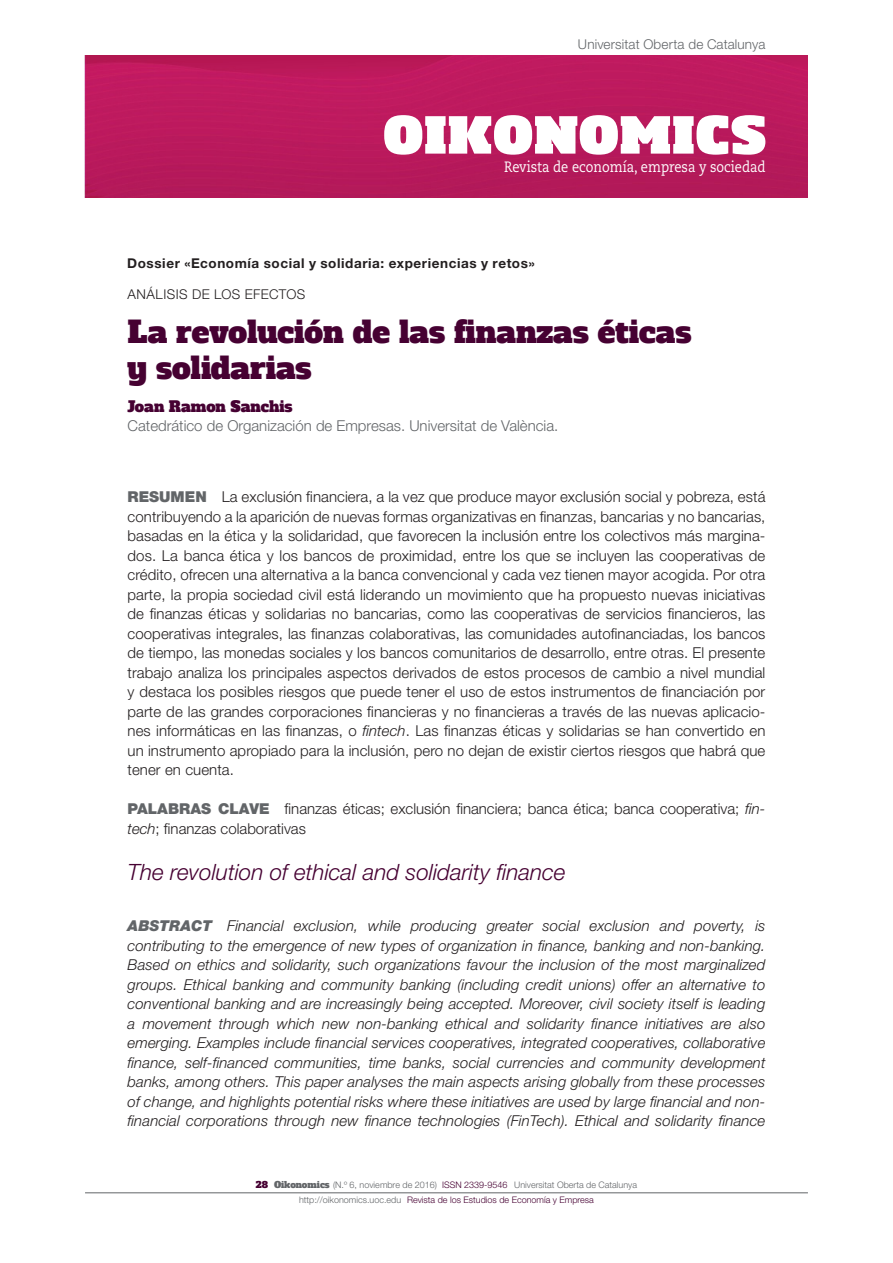
<style>
.page{position:relative;width:893px;height:1263px;background:#fff}
.page>*{position:absolute;margin:0;border:0;box-sizing:border-box;transform-origin:0 0}
._02_Titulo{font:30px/36px "Alfa Slab One";color:#460132}
._06_Traduccion_titul{font:italic 300 22.5px "Helvetica Neue LT Std";color:#460132}
._05_Texto_resumen{font:300 15px/19.5px "Helvetica Neue LT Std";color:#231f20;text-align:justify}
._05_Texto_resumen-2{font:italic 300 15px/19.5px "Helvetica Neue LT Std";letter-spacing:.005em;color:#231f20;text-align:justify}
._04_Cargo_autor{font:300 15px "Helvetica Neue LT Std";color:#626568}
.t1{font:15px "Caecilia LT Std";color:#fff;scale:.86 1}
._03_Autor{font:15px "Alfa Slab One";color:#460132}
._01_Articulo_dossier{font:700 13.5px "Helvetica Neue LT Std";letter-spacing:.045em;color:#231f20}
.t2{font:300 13.5px "Helvetica Neue LT Std";letter-spacing:.01em;color:#626568}
._01_Articulo_editori{font:300 13.5px "Helvetica Neue LT Std";letter-spacing:.03em;color:#231f20}
.t3{font:300 9px "Helvetica Neue LT Std";color:#626568}
.t4{font:300 9px "Helvetica Neue LT Std";color:#460132}
.s1{font-weight:900;color:#626568}
.s2{font-style:italic}
.s3{font-family:"Alfa Slab One";font-weight:400;color:#460132}
.s4{font-family:"Alfa Slab One";font-weight:400}
.s5{color:#460132}
.s6{color:#626568}
</style>
<div class="page">
<hr style="left:85px;top:1192px;width:723px;height:1px;background:#626568">
<img style="left:85px;top:56px;width:723px;height:142px">
<svg style="left:384px;top:115px;width:381px;height:40px"></svg>
<p class="t2" style="left:578px;top:36px;width:189px">Universitat Oberta de Catalunya</p>
<p class="t1" style="left:504px;top:158px;width:306px">Revista de economía, empresa y sociedad</p>
<p class="_01_Articulo_dossier" style="left:127px;top:255px;width:409px">Dossier «Economía social y solidaria: experiencias y retos»</p>
<p class="_01_Articulo_editori" style="left:128px;top:286px;width:179px">ANÁLISIS DE LOS EFECTOS</p>
<p class="_02_Titulo" style="left:128px;top:315px;width:565px">La revolución de las finanzas éticas y solidarias</p>
<p class="_03_Autor" style="left:128px;top:396px;width:167px">Joan Ramon Sanchis</p>
<p class="_04_Cargo_autor" style="left:128px;top:417px;width:432px">Catedrático de Organización de Empresas. Universitat de València.</p>
<p class="_05_Texto_resumen" style="left:128px;top:487px;width:639px"><span class="s1">RESUMEN</span> La exclusión financiera, a la vez que produce mayor exclusión social y pobreza, está contribuyendo a la aparición de nuevas formas organizativas en finanzas, bancarias y no bancarias, basadas en la ética y la solidaridad, que favorecen la inclusión entre los colectivos más margina&shy;dos. La banca ética y los bancos de proximidad, entre los que se incluyen las cooperativas de crédito, ofrecen una alternativa a la banca convencional y cada vez tienen mayor acogida. Por otra parte, la propia sociedad civil está liderando un movimiento que ha propuesto nuevas iniciativas de finanzas éticas y solidarias no bancarias, como las cooperativas de servicios financieros, las cooperativas integrales, las finanzas colaborativas, las comunidades autofinanciadas, los bancos de tiempo, las monedas sociales y los bancos comunitarios de desarrollo, entre otras. El presente trabajo analiza los principales aspectos derivados de estos procesos de cambio a nivel mundial y destaca los posibles riesgos que puede tener el uso de estos instrumentos de financiación por parte de las grandes corporaciones financieras y no financieras a través de las nuevas aplicacio&shy;nes informáticas en las finanzas, o <span class="s2">fintech</span>. Las finanzas éticas y solidarias se han convertido en un instrumento apropiado para la inclusión, pero no dejan de existir ciertos riesgos que habrá que tener en cuenta.</p>
<p class="_05_Texto_resumen" style="left:128px;top:799px;width:639px"><span class="s1">PALABRAS CLAVE</span> finanzas éticas; exclusión financiera; banca ética; banca cooperativa; <span class="s2">fin&shy;tech</span>; finanzas colaborativas</p>
<p class="_06_Traduccion_titul" style="left:128px;top:859px;width:440px">The revolution of ethical and solidarity finance</p>
<p class="_05_Texto_resumen-2" style="left:128px;top:916px;width:639px"><span class="s1">ABSTRACT</span> Financial exclusion, while producing greater social exclusion and poverty, is contributing to the emergence of new types of organization in finance, banking and non-banking.<br>Based on ethics and solidarity, such organizations favour the inclusion of the most marginalized groups. Ethical banking and community banking (including credit unions) offer an alternative to conventional banking and are increasingly being accepted. Moreover, civil society itself is leading a movement through which new non-banking ethical and solidarity finance initiatives are also emerging. Examples include financial services cooperatives, integrated cooperatives, collaborative finance, self-financed communities, time banks, social currencies and community development banks, among others. This paper analyses the main aspects arising globally from these processes of change, and highlights potential risks where these initiatives are used by large financial and non&shy;financial corporations through new finance technologies (FinTech). Ethical and solidarity finance</p>
<p class="t3" style="left:256px;top:1179px;width:383px"><span class="s3">28</span> <span class="s4">Oikonomics</span> (N.º 6, noviembre de 2016) <span class="s5">ISSN 2339-9546</span> Universitat Oberta de Catalunya</p>
<p class="t4" style="left:299px;top:1194px;width:296px"><span class="s6">http://oikonomics.uoc.edu</span> Revista de los Estudios de Economía y Empresa</p>
</div>
